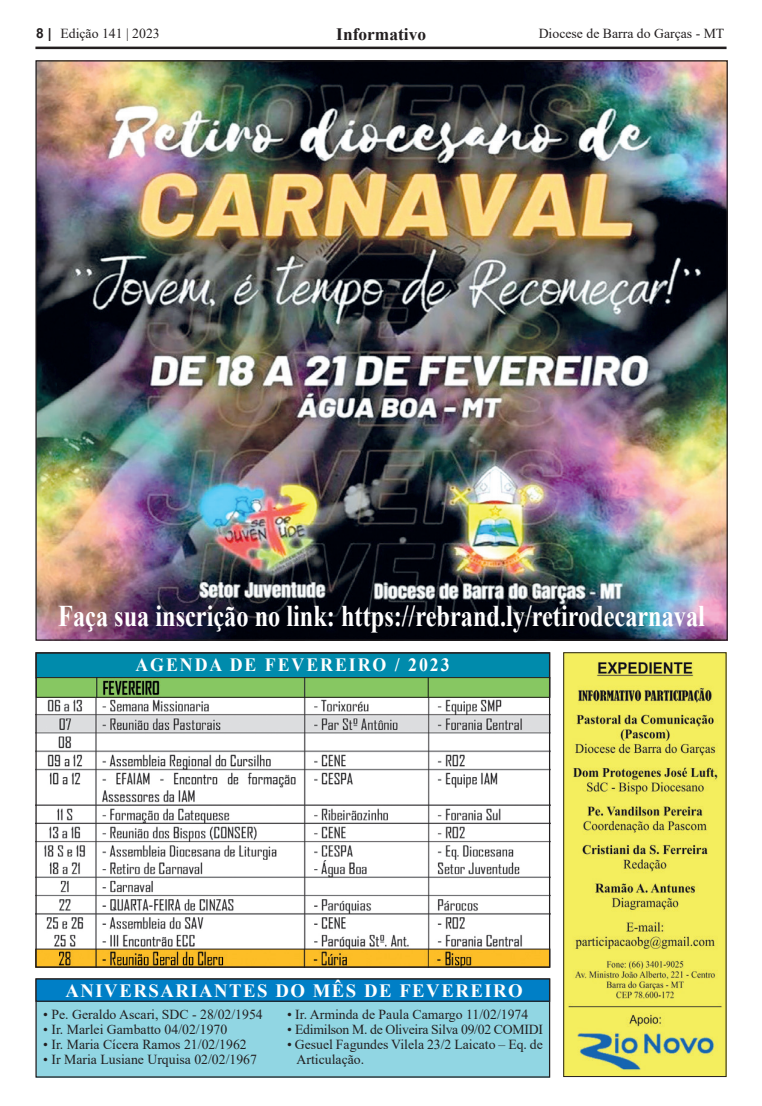
<style>
.page{position:relative;width:762px;height:1106px;background:#fff}
.page>*{position:absolute;margin:0;border:0;box-sizing:border-box;transform-origin:0 0}
.t1{font:700 30px "Times New Roman";color:#fff;scale:.81 1}
.t2{font:700 18.75px "Times New Roman";letter-spacing:.08em;color:#fff}
.t3{font:700 18.75px "Times New Roman";letter-spacing:.11em;color:#fff;scale:.95 1}
.t4{font:700 17.38px "Times New Roman";color:#231f20}
.t5{font:13.75px/15px "Times New Roman";color:#231f20}
.t6{font:13.75px "Times New Roman";letter-spacing:-.02em;color:#231f20}
.s1{font-family:"Arial";font-weight:700}
</style>
<div class="page">
<hr style="left:35px;top:47px;width:691px;height:2px;background:#231f20">
<div style="left:36px;top:979px;width:513px;height:98px;background:#91d6e3"></div>
<div style="left:36px;top:979px;width:513px;height:22px;background:#007fc6"></div>
<div style="left:35px;top:978px;width:515px;height:23px;border:1px solid #231f20"></div>
<div style="left:36px;top:653px;width:513px;height:25px;background:#008bac"></div>
<img style="left:37px;top:62px;width:689px;height:576px">
<img style="left:565px;top:654px;width:159px;height:421px">
<div style="left:563px;top:652px;width:163px;height:425px;border:1px solid #231f20"></div>
<img style="left:37px;top:679px;width:511px;height:286px">
<div style="left:36px;top:677px;width:514px;height:20px;border:1px solid #231f20"></div>
<div style="left:35px;top:652px;width:515px;height:315px;border:1px solid #231f20"></div>
<p class="t5" style="left:36px;top:25px;width:125px"><span class="s1">8 |</span> Edição 141 | 2023</p>
<p class="t4" style="left:336px;top:22px;width:91px">Informativo</p>
<p class="t5" style="left:539px;top:25px;width:187px">Diocese de Barra do Garças - MT</p>
<h1 class="t1" style="left:58px;top:594px;width:800px">Faça sua inscrição no link: https://rebrand.ly/retirodecarnaval</h1>
<h2 class="t3" style="left:135px;top:651px;width:332px">AGENDA DE FEVEREIRO / 2023</h2>
<h2 class="t2" style="left:65px;top:977px;width:459px">ANIVERSARIANTES DO MÊS DE FEVEREIRO</h2>
<p class="t5" style="left:43px;top:1006px;width:221px">• Pe. Geraldo Ascari, SDC - 28/02/1954</p>
<p class="t5" style="left:43px;top:1021px;width:185px">• Ir. Marlei Gambatto 04/02/1970</p>
<p class="t5" style="left:43px;top:1036px;width:205px">• Ir. Maria Cícera Ramos 21/02/1962</p>
<p class="t5" style="left:43px;top:1051px;width:215px">• Ir Maria Lusiane Urquisa 02/02/1967</p>
<p class="t5" style="left:287px;top:1006px;width:243px">• Ir. Arminda de Paula Camargo 11/02/1974</p>
<p class="t6" style="left:287px;top:1019px;width:257px">• Edimilson M. de Oliveira Silva 09/02 COMIDI</p>
<p class="t5" style="left:297px;top:1036px;width:248px;text-indent:-10px">• Gesuel Fagundes Vilela 23/2 Laicato – Eq. de<br>Articulação.</p>
</div>
